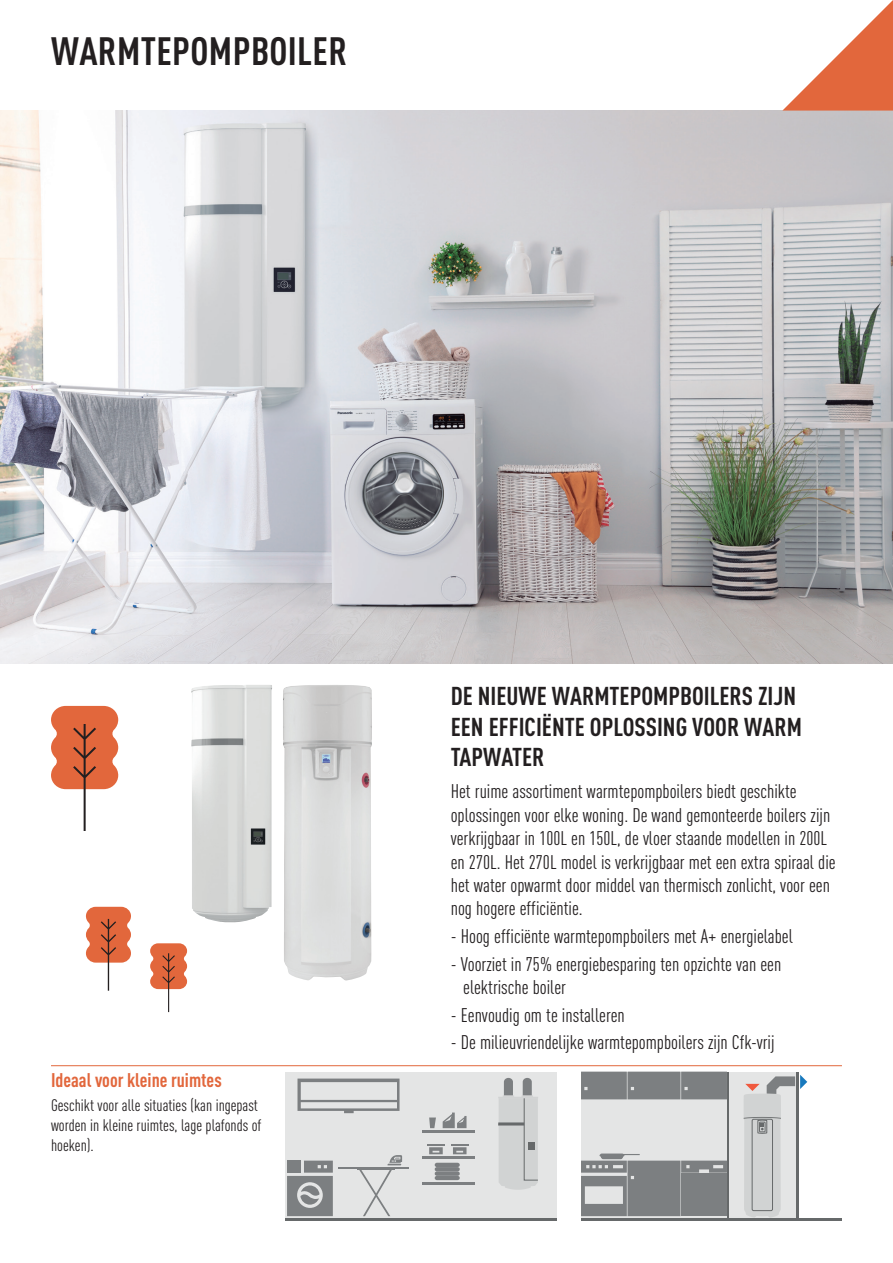
<style>
.page{position:relative;width:893px;height:1263px;background:#fff}
.page>*{position:absolute;margin:0;border:0;box-sizing:border-box;transform-origin:0 0}
.t1{font:700 39px "DIN Cond";letter-spacing:.01em;color:#231f20}
.t2{font:700 25.5px/30.6px "DIN Cond";color:#231f20}
.t3{font:19.5px/23.4px "DIN Cond";color:#231f20}
.t4{font:700 19.5px "DIN Cond";color:#e2673c}
.t5{font:16.5px/19.8px "DIN Cond";color:#231f20}
</style>
<div class="page">
<img style="left:0;top:111px;width:893px;height:552px">
<svg style="left:51px;top:706px;width:67px;height:125px"></svg>
<svg style="left:86px;top:907px;width:45px;height:84px"></svg>
<svg style="left:150px;top:943px;width:37px;height:69px"></svg>
<hr style="left:51px;top:1065px;width:791px;height:1px;background:#e2673c">
<div style="left:581px;top:1071px;width:218px;height:149px;background:#e4e5e5"></div>
<hr style="left:581px;top:1217px;width:261px;height:3px;background:#66696a">
<hr style="left:796px;top:1071px;width:3px;height:149px;background:#66696a">
<div style="left:285px;top:1071px;width:271px;height:149px;background:#e4e5e5"></div>
<hr style="left:728px;top:1071px;width:1px;height:149px;background:#66696a">
<hr style="left:285px;top:1217px;width:271px;height:3px;background:#66696a">
<hr style="left:498px;top:1122px;width:26px;height:3px;background:#66696a">
<hr style="left:498px;top:1097px;width:40px;height:1px;background:#a7aaaa">
<hr style="left:338px;top:1167px;width:70px;height:1px;background:#7c7f81">
<hr style="left:357px;top:1168px;width:37px;height:2px;background:#7c7f81">
<svg style="left:297px;top:1078px;width:102px;height:35px"></svg>
<svg style="left:443px;top:1112px;width:23px;height:16px"></svg>
<hr style="left:422px;top:1156px;width:53px;height:2px;background:#7c7f81">
<hr style="left:422px;top:1182px;width:53px;height:2px;background:#7c7f81">
<hr style="left:422px;top:1130px;width:53px;height:3px;background:#7c7f81">
<svg style="left:429px;top:1117px;width:7px;height:11px"></svg>
<svg style="left:427px;top:1144px;width:17px;height:10px"></svg>
<svg style="left:451px;top:1144px;width:17px;height:10px"></svg>
<hr style="left:435px;top:1176px;width:25px;height:4px;background:#7c7f81;border-radius:2px">
<div style="left:435px;top:1171px;width:25px;height:5px;background:#7c7f81;border-radius:2px"></div>
<hr style="left:435px;top:1167px;width:25px;height:4px;background:#7c7f81;border-radius:2px">
<hr style="left:435px;top:1163px;width:25px;height:4px;background:#7c7f81;border-radius:2px">
<svg style="left:359px;top:1155px;width:43px;height:61px"></svg>
<svg style="left:287px;top:1160px;width:46px;height:56px"></svg>
<svg style="left:581px;top:1071px;width:146px;height:28px;background:#808385"></svg>
<svg style="left:581px;top:1153px;width:146px;height:63px"></svg>
<svg style="left:499px;top:1078px;width:39px;height:112px;background:#c7c9c9"></svg>
<svg style="left:744px;top:1075px;width:63px;height:142px"></svg>
<div style="left:752px;top:1119px;width:21px;height:92px;border:1px solid #66696a;border-radius:2px"></div>
<svg style="left:782px;top:0;width:111px;height:111px"></svg>
<img style="left:191px;top:685px;width:81px;height:237px">
<img style="left:283px;top:685px;width:89px;height:295px">
<h1 class="t1" style="left:51px;top:28px;width:298px">WARMTEPOMPBOILER</h1>
<p class="t4" style="left:51px;top:1068px;width:172px">Ideaal voor kleine ruimtes</p>
<p class="t5" style="left:51px;top:1095px;width:212px">Geschikt voor alle situaties (kan ingepast worden in kleine ruimtes, lage plafonds of hoeken).</p>
<h2 class="t2" style="left:451px;top:680px;width:353px">DE NIEUWE WARMTEPOMPBOILERS ZIJN<br>EEN EFFICIËNTE OPLOSSING VOOR WARM<br>TAPWATER</h2>
<p class="t3" style="left:451px;top:779px;width:386px">Het ruime assortiment warmtepompboilers biedt geschikte oplossingen voor elke woning. De wand gemonteerde boilers zijn verkrijgbaar in 100L en 150L, de vloer staande modellen in 200L en 270L. Het 270L model is verkrijgbaar met een extra spiraal die het water opwarmt door middel van thermisch zonlicht, voor een nog hogere efficiëntie.</p>
<p class="t3" style="left:451px;top:924px;width:344px">- Hoog efficiënte warmtepompboilers met A+ energielabel</p>
<p class="t3" style="left:463px;top:952px;width:320px;text-indent:-12px">- Voorziet in 75% energiebesparing ten opzichte van een elektrische boiler</p>
<p class="t3" style="left:451px;top:1003px;width:176px">- Eenvoudig om te installeren</p>
<p class="t3" style="left:451px;top:1030px;width:325px">- De milieuvriendelijke warmtepompboilers zijn Cfk-vrij</p>
</div>
